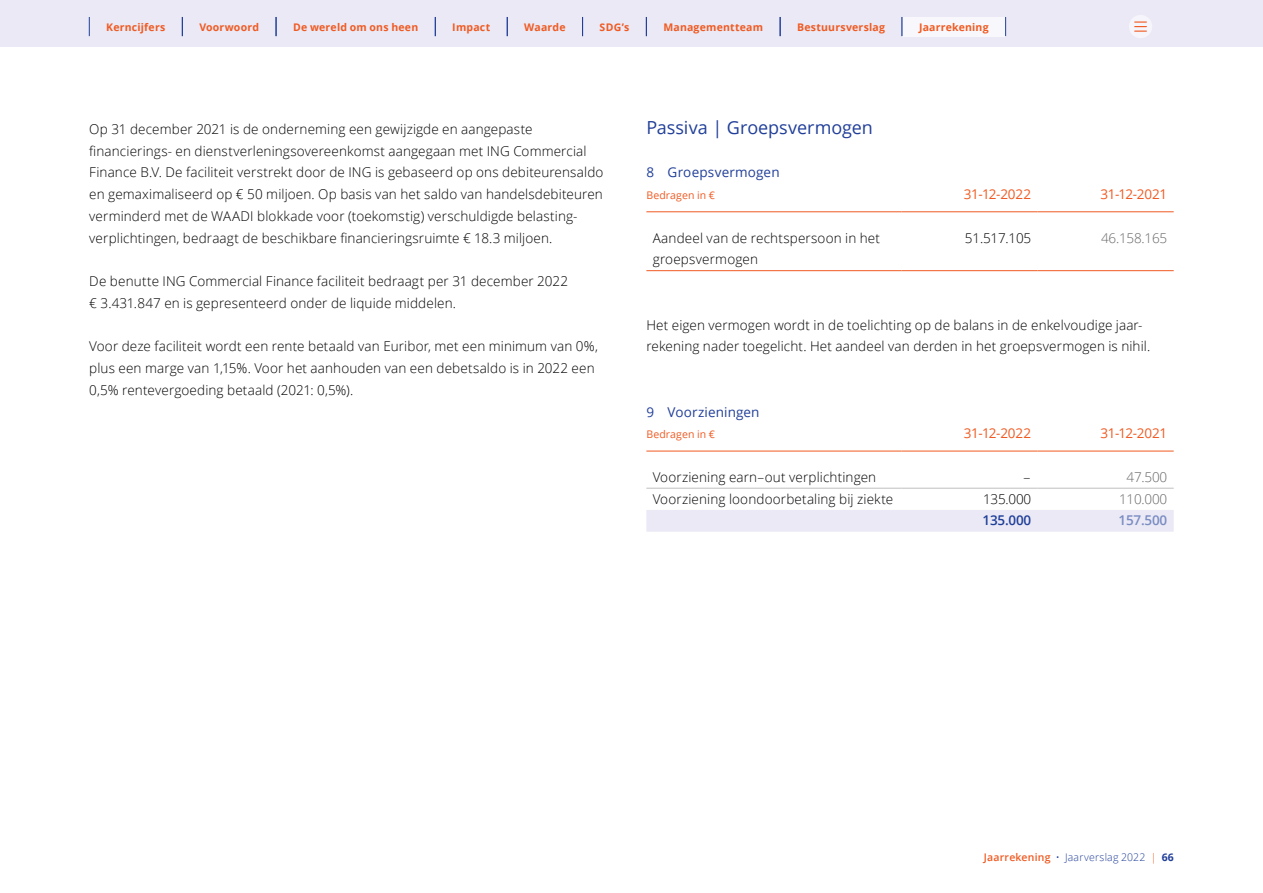
<style>
.page{position:relative;width:1263px;height:893px;background:#fff}
.page>*{position:absolute;margin:0;border:0;box-sizing:border-box;transform-origin:0 0}
.t1{font:18px "Open Sans";letter-spacing:-.005em;color:#213f99}
.t2{font:300 13.5px/21.8px "Open Sans";letter-spacing:.01em;color:#000}
.t3{font:13.5px "Open Sans";letter-spacing:-.015em;color:#f05a22}
.t4{font:13.5px "Open Sans";letter-spacing:.01em;color:#213f99}
.t5{font:300 13.5px "Open Sans";letter-spacing:-.015em;color:#666}
.t6{font:600 13.5px "Open Sans";letter-spacing:-.015em;color:#213f99}
.t7{font:600 13.5px "Open Sans";letter-spacing:-.015em;color:#7a8cc2}
.t8{font:300 13.5px "Open Sans";letter-spacing:.01em;color:#000;scale:1.9 1}
.t9{font:700 10.5px "Open Sans";letter-spacing:.02em;color:#f05a22}
.t10{font:300 10.5px "Open Sans";letter-spacing:.02em;color:#213f99}
.t11{font:10.5px "Open Sans";letter-spacing:.01em;color:#f05a22}
.s1{font-weight:600;color:#f05a22}
.s2{color:#f05a22}
.s3{font-weight:700}
</style>
<div class="page">
<hr style="left:646px;top:211px;width:255px;height:1px;background:#f05a22">
<hr style="left:901px;top:211px;width:136px;height:1px;background:#f05a22">
<hr style="left:1037px;top:211px;width:137px;height:1px;background:#f05a22">
<hr style="left:646px;top:270px;width:255px;height:1px;background:#f05a22">
<hr style="left:901px;top:270px;width:136px;height:1px;background:#f05a22">
<hr style="left:1037px;top:270px;width:137px;height:1px;background:#f05a22">
<div style="left:646px;top:510px;width:528px;height:22px;background:#eae9f5"></div>
<hr style="left:901px;top:451px;width:136px;height:1px;background:#f05a22">
<hr style="left:1037px;top:451px;width:137px;height:1px;background:#f05a22">
<hr style="left:646px;top:451px;width:255px;height:1px;background:#f05a22">
<hr style="left:646px;top:488px;width:255px;height:1px;background:#bfbfbf">
<hr style="left:901px;top:488px;width:136px;height:1px;background:#bfbfbf">
<hr style="left:1037px;top:488px;width:137px;height:1px;background:#bfbfbf">
<div style="left:0;top:0;width:1263px;height:47px;background:#eae9f5"></div>
<div style="left:1129px;top:15px;width:23px;height:23px;background:#f6f5fb;border-radius:50%"></div>
<svg style="left:1135px;top:21px;width:11px;height:11px"></svg>
<svg style="left:89px;top:17px;width:1px;height:19px"></svg>
<svg style="left:182px;top:17px;width:1px;height:19px"></svg>
<svg style="left:276px;top:17px;width:1px;height:19px"></svg>
<div style="left:902px;top:17px;width:104px;height:19px;background:#f8f8fc"></div>
<svg style="left:902px;top:17px;width:1px;height:19px"></svg>
<svg style="left:1005px;top:17px;width:1px;height:19px"></svg>
<svg style="left:780px;top:17px;width:1px;height:19px"></svg>
<svg style="left:435px;top:17px;width:1px;height:19px"></svg>
<svg style="left:507px;top:17px;width:1px;height:19px"></svg>
<svg style="left:582px;top:17px;width:1px;height:19px"></svg>
<svg style="left:646px;top:17px;width:1px;height:19px"></svg>
<p class="t9" style="left:106px;top:19px;width:61px">Kerncijfers</p>
<p class="t9" style="left:199px;top:19px;width:61px">Voorwoord</p>
<p class="t9" style="left:293px;top:19px;width:127px">De wereld om ons heen</p>
<p class="t9" style="left:452px;top:19px;width:39px">Impact</p>
<p class="t9" style="left:524px;top:19px;width:43px">Waarde</p>
<p class="t9" style="left:600px;top:19px;width:31px">SDG’s</p>
<p class="t9" style="left:663px;top:19px;width:101px">Managementteam</p>
<p class="t9" style="left:797px;top:19px;width:89px">Bestuursverslag</p>
<p class="t9" style="left:919px;top:19px;width:71px">Jaarrekening</p>
<p class="t2" style="left:89px;top:118px;width:516px">Op 31 december 2021 is de onderneming een gewijzigde en aangepaste financierings-- en dienstverleningsovereenkomst aangegaan met ING Commercial Finance B.V. De faciliteit verstrekt door de ING is gebaseerd op ons debiteurensaldo en gemaximaliseerd op € 50 miljoen. Op basis van het saldo van handelsdebiteuren verminderd met de WAADI blokkade voor (toekomstig) verschuldigde belasting&shy;verplichtingen, bedraagt de beschikbare financieringsruimte € 18.3 miljoen.</p>
<p class="t2" style="left:89px;top:270px;width:480px">De benutte ING Commercial Finance faciliteit bedraagt per 31 december 2022 € 3.431.847 en is gepresenteerd onder de liquide middelen.</p>
<p class="t2" style="left:89px;top:335px;width:510px">Voor deze faciliteit wordt een rente betaald van Euribor, met een minimum van 0%, plus een marge van 1,15%. Voor het aanhouden van een debetsaldo is in 2022 een<br>0,5% rentevergoeding betaald (2021: 0,5%).</p>
<h1 class="t1" style="left:646px;top:115px;width:228px">Passiva | Groepsvermogen</h1>
<p class="t4" style="left:646px;top:163px;width:135px">8 Groepsvermogen</p>
<p class="t11" style="left:646px;top:188px;width:70px">Bedragen in €</p>
<p class="t3" style="left:964px;top:185px;width:69px">31-12-2022</p>
<p class="t3" style="left:1100px;top:185px;width:68px">31-12-2021</p>
<p class="t2" style="left:653px;top:226px;width:229px">Aandeel van de rechtspersoon in het groepsvermogen</p>
<p class="t2" style="left:965px;top:226px;width:68px">51.517.105</p>
<p class="t5" style="left:1101px;top:228px;width:68px">46.158.165</p>
<p class="t2" style="left:646px;top:313px;width:505px">Het eigen vermogen wordt in de toelichting op de balans in de enkelvoudige jaar&shy;rekening nader toegelicht. Het aandeel van derden in het groepsvermogen is nihil.</p>
<p class="t4" style="left:646px;top:402px;width:115px">9 Voorzieningen</p>
<p class="t11" style="left:646px;top:427px;width:70px">Bedragen in €</p>
<p class="t3" style="left:964px;top:424px;width:69px">31-12-2022</p>
<p class="t3" style="left:1100px;top:424px;width:68px">31-12-2021</p>
<p class="t2" style="left:653px;top:466px;width:225px">Voorziening earn–out verplichtingen</p>
<p class="t8" style="left:1023px;top:468px;width:5px">-</p>
<p class="t5" style="left:1126px;top:468px;width:42px">47.500</p>
<p class="t2" style="left:653px;top:487px;width:242px">Voorziening loondoorbetaling bij ziekte</p>
<p class="t2" style="left:983px;top:487px;width:50px">135.000</p>
<p class="t5" style="left:1119px;top:489px;width:50px">110.000</p>
<p class="t6" style="left:982px;top:511px;width:50px">135.000</p>
<p class="t7" style="left:1118px;top:511px;width:50px">157.500</p>
<p class="t10" style="left:984px;top:850px;width:191px"><span class="s1">Jaarrekening</span> • Jaarverslag 2022 <span class="s2">|</span> <span class="s3">66</span></p>
</div>
